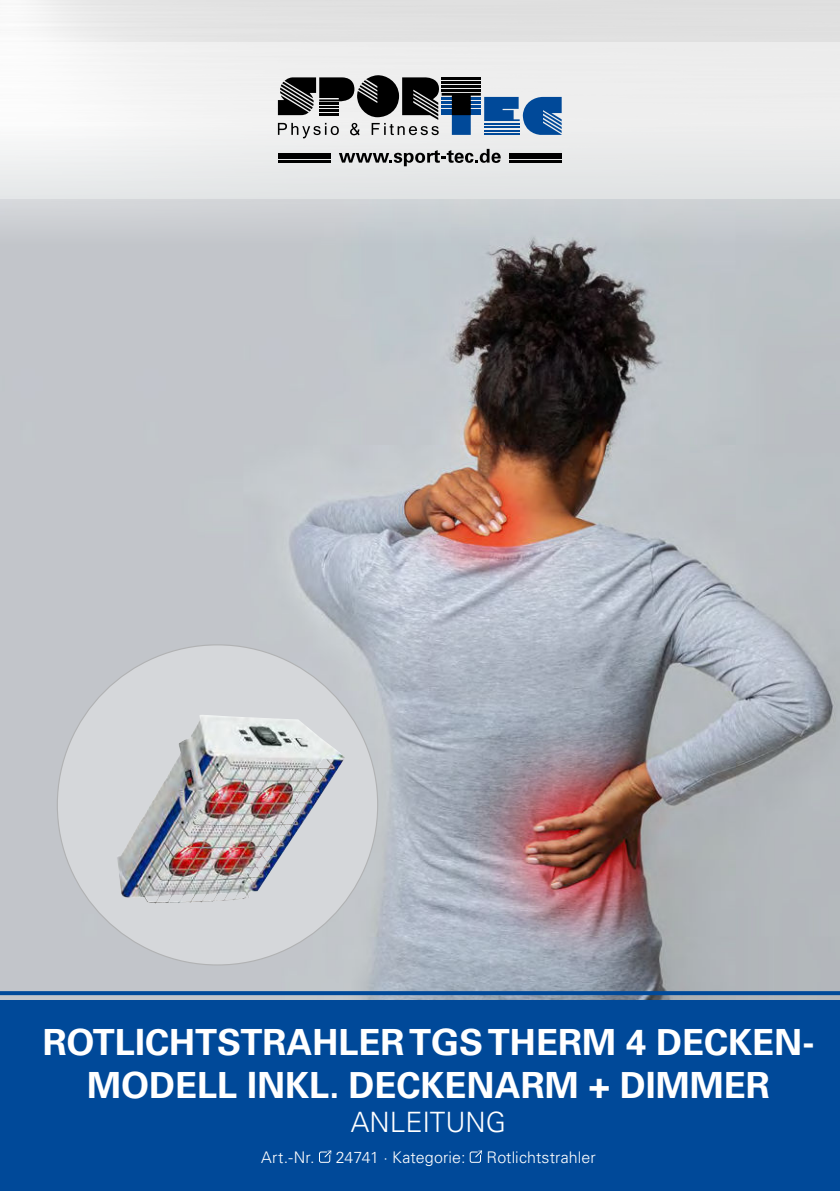
<style>
.page{position:relative;width:840px;height:1191px;background:#fff}
.page>*{position:absolute;margin:0;border:0;box-sizing:border-box;transform-origin:0 0}
.t1{font:700 36px/43.2px "Univers LT Std";color:#fff;text-align:center}
.t2{font:300 28px "Univers LT Std";color:#fff}
.t3{font:300 16px "Univers LT Std";letter-spacing:.01em;color:#fff}
</style>
<div class="page">
<div style="left:0;top:0;width:839px;height:1104px;background:linear-gradient(to right,#ebebeb,#dbdbdb)"></div>
<img style="left:0;top:200px;width:839px;height:800px">
<hr style="left:0;top:0;width:1px;height:815px;background:#004999">
<svg style="left:0;top:991px;width:839px;height:4px;background:#064c9a"></svg>
<div style="left:0;top:1000px;width:839px;height:191px;background:#004999"></div>
<svg style="left:319px;top:1150px;width:12px;height:12px"></svg>
<svg style="left:469px;top:1150px;width:12px;height:12px"></svg>
<div style="left:57px;top:645px;width:320px;height:320px;background:#d5d7da;border-radius:50%"></div>
<img style="left:117px;top:715px;width:227px;height:188px">
<div style="left:0;top:42px;width:839px;height:156px;background:linear-gradient(to right,#f1f1f2,#e6e7e7)"></div>
<svg style="left:278px;top:75px;width:283px;height:63px"></svg>
<svg style="left:338px;top:149px;width:162px;height:17px;background:#a1a1a2"></svg>
<hr style="left:508px;top:153px;width:53px;height:2px;background:#000">
<hr style="left:508px;top:157px;width:53px;height:2px;background:#000">
<hr style="left:508px;top:160px;width:53px;height:3px;background:#000">
<hr style="left:278px;top:153px;width:52px;height:2px;background:#000">
<hr style="left:278px;top:157px;width:52px;height:2px;background:#000">
<hr style="left:278px;top:160px;width:52px;height:3px;background:#000">
<p class="t1" style="left:43px;top:1023px;width:772px">ROTLICHTSTRAHLER TGS THERM 4 DECKEN-<br>MODELL INKL. DECKENARM + DIMMER</p>
<p class="t2" style="left:351px;top:1111px;width:157px">ANLEITUNG</p>
<p class="t3" style="left:261px;top:1150px;width:55px">Art.-Nr.</p>
<p class="t3" style="left:335px;top:1150px;width:131px">24741 · Kategorie:</p>
<p class="t3" style="left:486px;top:1150px;width:111px">Rotlichtstrahler</p>
</div>
